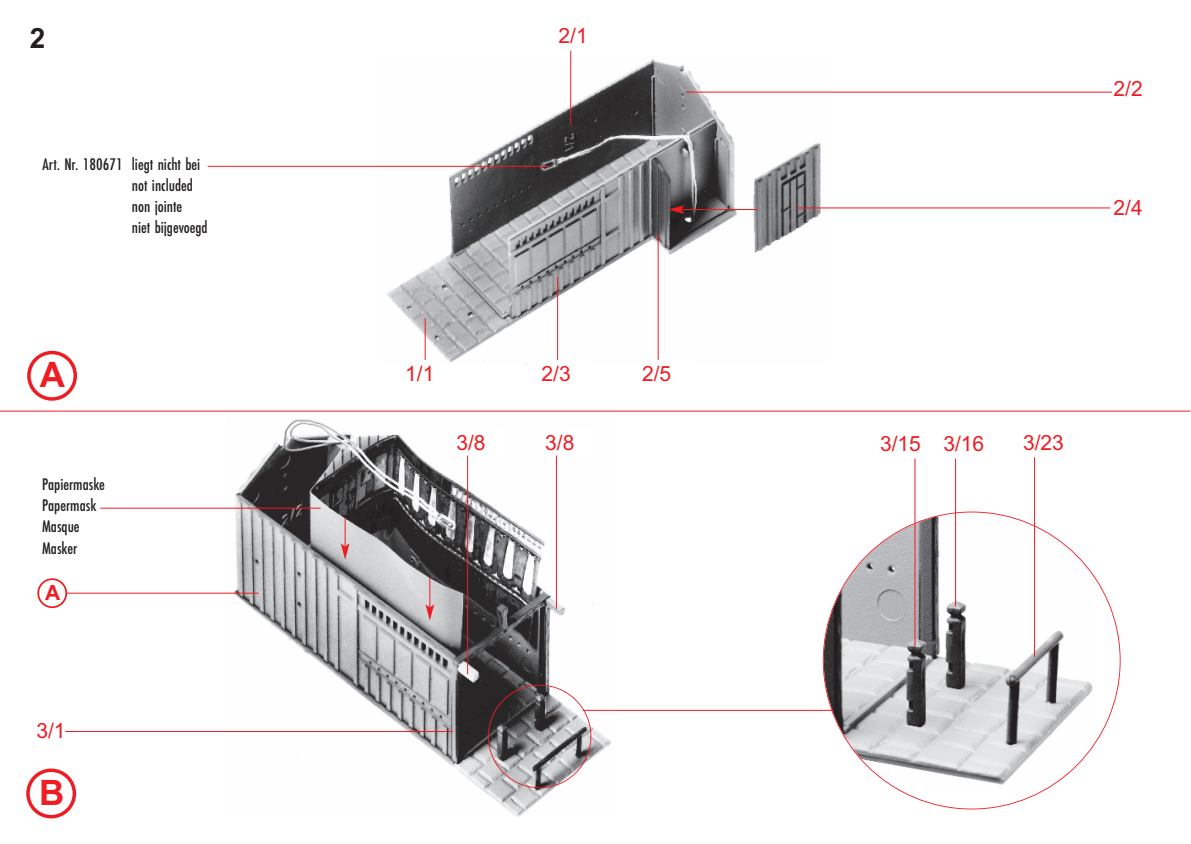
<style>
.page{position:relative;width:1191px;height:844px;background:#fff}
.page>*{position:absolute;margin:0;border:0;box-sizing:border-box;transform-origin:0 0}
.t1{font:700 35px "Arial";color:#ee1d23}
.t2{font:700 28px "Arial";color:#231f20}
.t3{font:21px "Arial";color:#ee1d23}
.t4{font:700 21px "Arial";color:#ee1d23}
.t5{font:17.5px/21px "Futura EF Medium Con";color:#231f20}
</style>
<div class="page">
<hr style="left:0;top:410px;width:1190px;height:1px;background:#ee1d23">
<img style="left:382px;top:55px;width:445px;height:308px">
<img style="left:226px;top:419px;width:388px;height:397px">
<img style="left:823px;top:512px;width:270px;height:275px">
<svg style="left:27px;top:351px;width:50px;height:49px"></svg>
<svg style="left:26px;top:768px;width:50px;height:50px"></svg>
<div style="left:488px;top:684px;width:103px;height:104px;border:2px solid #ee1d23;border-radius:50%"></div>
<hr style="left:583px;top:709px;width:250px;height:1px;background:#ee1d23">
<div style="left:403px;top:360px;width:37px;height:30px;background:#fff"></div>
<div style="left:640px;top:360px;width:52px;height:30px;background:#fff"></div>
<hr style="left:570px;top:51px;width:1px;height:74px;background:#ee1d23">
<hr style="left:686px;top:92px;width:427px;height:1px;background:#ee1d23">
<hr style="left:795px;top:207px;width:315px;height:1px;background:#ee1d23">
<hr style="left:681px;top:209px;width:76px;height:1px;background:#ee1d23">
<svg style="left:668px;top:205px;width:16px;height:9px"></svg>
<svg style="left:341px;top:518px;width:8px;height:41px"></svg>
<hr style="left:429px;top:577px;width:1px;height:30px;background:#ee1d23">
<svg style="left:425px;top:604px;width:9px;height:16px"></svg>
<hr style="left:657px;top:234px;width:1px;height:126px;background:#ee1d23">
<div style="left:540px;top:360px;width:51px;height:30px;background:#fff"></div>
<hr style="left:557px;top:277px;width:1px;height:83px;background:#ee1d23">
<hr style="left:425px;top:318px;width:1px;height:42px;background:#ee1d23">
<hr style="left:914px;top:458px;width:1px;height:188px;background:#ee1d23">
<hr style="left:1034px;top:457px;width:1px;height:199px;background:#ee1d23">
<hr style="left:66px;top:592px;width:193px;height:1px;background:#ee1d23">
<hr style="left:100px;top:507px;width:221px;height:1px;background:#ee1d23">
<hr style="left:65px;top:730px;width:388px;height:1px;background:#ee1d23">
<div style="left:454px;top:429px;width:52px;height:31px;background:#fff"></div>
<hr style="left:467px;top:455px;width:1px;height:219px;background:#ee1d23">
<div style="left:543px;top:429px;width:52px;height:31px;background:#fff"></div>
<hr style="left:556px;top:455px;width:1px;height:153px;background:#ee1d23">
<hr style="left:208px;top:166px;width:340px;height:1px;background:#ee1d23">
<svg style="left:37px;top:578px;width:30px;height:30px"></svg>
<div style="left:1111px;top:75px;width:52px;height:31px;background:#fff"></div>
<hr style="left:955px;top:458px;width:1px;height:148px;background:#ee1d23">
<h2 class="t2" style="left:30px;top:22px;width:17px">2</h2>
<p class="t5" style="left:132px;top:155px;width:77px;text-indent:-89px">Art. Nr. 180671 liegt nicht bei not included non jointe<br>niet bijgevoegd</p>
<h1 class="t1" style="left:40px;top:354px;width:27px">A</h1>
<p class="t5" style="left:42px;top:475px;width:64px">Papiermaske<br>Papermask<br>Masque<br>Masker</p>
<p class="t4" style="left:45px;top:580px;width:17px">A</p>
<p class="t3" style="left:36px;top:718px;width:31px">3/1</p>
<h1 class="t1" style="left:39px;top:772px;width:27px">B</h1>
<p class="t3" style="left:558px;top:24px;width:31px">2/1</p>
<p class="t3" style="left:1113px;top:77px;width:31px">2/2</p>
<p class="t3" style="left:1113px;top:195px;width:31px">2/4</p>
<p class="t3" style="left:405px;top:361px;width:31px">1/1</p>
<p class="t3" style="left:541px;top:361px;width:31px">2/3</p>
<p class="t3" style="left:642px;top:361px;width:31px">2/5</p>
<p class="t3" style="left:456px;top:430px;width:31px">3/8</p>
<p class="t3" style="left:545px;top:430px;width:31px">3/8</p>
<p class="t3" style="left:880px;top:431px;width:42px">3/15</p>
<p class="t3" style="left:943px;top:431px;width:42px">3/16</p>
<p class="t3" style="left:1023px;top:430px;width:42px">3/23</p>
</div>
